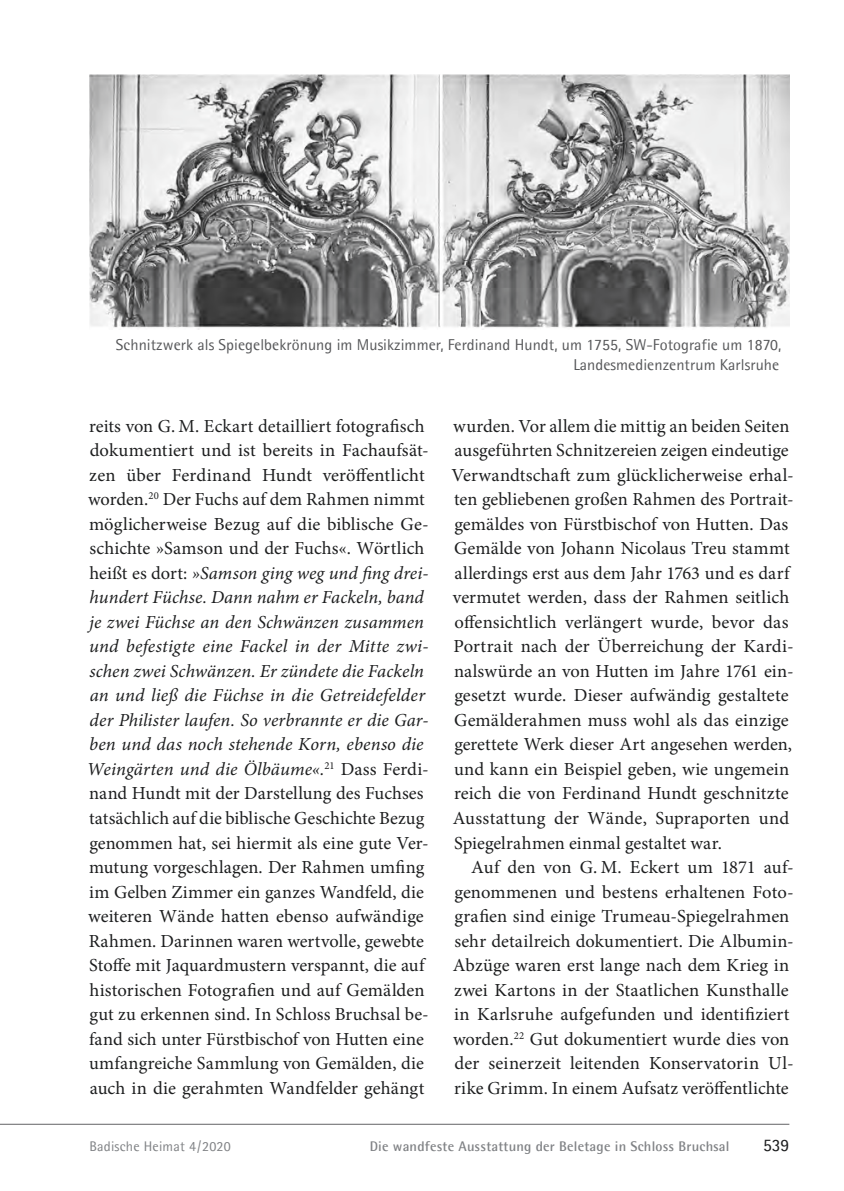
<style>
.page{position:relative;width:844px;height:1191px;background:#fff}
.page>*{position:absolute;margin:0;border:0;box-sizing:border-box;transform-origin:0 0}
.t1{font:18.38px/24.5px "Minion Pro";letter-spacing:.005em;color:#1d1e1f}
.t2{font:17.5px "Agfa Rotis Semisans";color:#1d1e1f}
.t3{font:15.75px/20.1px "Agfa Rotis Semisans";letter-spacing:.005em;color:#57585a;text-align:right}
.t4{font:700 14px "Agfa Rotis Semisans";letter-spacing:.015em;color:#808285}
.t5{font:14px "Agfa Rotis Semisans";letter-spacing:.015em;color:#808285}
.s1{font-style:italic}
</style>
<div class="page">
<hr style="left:0;top:1124px;width:789px;height:1px;background:#636366">
<img style="left:89px;top:74px;width:700px;height:255px">
<p class="t3" style="left:116px;top:334px;width:666px">Schnitzwerk als Spiegelbekrönung im Musikzimmer, Ferdinand Hundt, um 1755, SW-Fotografie um 1870,<br>Landesmedienzentrum Karlsruhe</p>
<p class="t1" style="left:87px;top:415px;width:343px">reits von G. M. Eckart detailliert fotografisch dokumentiert und ist bereits in Fachaufsät&shy;zen über Ferdinand Hundt veröffentlicht worden.<sup>20</sup> Der Fuchs auf dem Rahmen nimmt möglicherweise Bezug auf die biblische Ge&shy;schichte »Samson und der Fuchs«. Wörtlich heißt es dort: <span class="s1">»Samson ging weg und fing drei&shy;hundert Füchse. Dann nahm er Fackeln, band je zwei Füchse an den Schwänzen zusammen und befestigte eine Fackel in der Mitte zwi&shy;schen zwei Schwänzen. Er zündete die Fackeln an und ließ die Füchse in die Getreidefelder der Philister laufen. So verbrannte er die Gar&shy;ben und das noch stehende Korn, ebenso die Weingärten und die Ölbäume«.</span><sup>21</sup> Dass Ferdi&shy;nand Hundt mit der Darstellung des Fuchses tatsächlich auf die biblische Geschichte Bezug genommen hat, sei hiermit als eine gute Ver&shy;mutung vorgeschlagen. Der Rahmen umfing im Gelben Zimmer ein ganzes Wandfeld, die weiteren Wände hatten ebenso aufwändige Rahmen. Darinnen waren wertvolle, gewebte Stoffe mit Jaquardmustern verspannt, die auf historischen Fotografien und auf Gemälden gut zu erkennen sind. In Schloss Bruchsal be&shy;fand sich unter Fürstbischof von Hutten eine umfangreiche Sammlung von Gemälden, die auch in die gerahmten Wandfelder gehängt</p>
<p class="t1" style="left:453px;top:415px;width:338px">wurden. Vor allem die mittig an beiden Seiten</p>
<p class="t1" style="left:454px;top:440px;width:335px">ausgeführten Schnitzereien zeigen eindeutige</p>
<p class="t1" style="left:451px;top:464px;width:344px">Verwandtschaft zum glücklicherweise erhal-</p>
<p class="t1" style="left:454px;top:489px;width:341px">ten gebliebenen großen Rahmen des Portrait-</p>
<p class="t1" style="left:454px;top:513px;width:335px">gemäldes von Fürstbischof von Hutten. Das</p>
<p class="t1" style="left:454px;top:538px;width:337px">Gemälde von Johann Nicolaus Treu stammt</p>
<p class="t1" style="left:454px;top:562px;width:336px">allerdings erst aus dem Jahr 1763 und es darf</p>
<p class="t1" style="left:453px;top:587px;width:338px">vermutet werden, dass der Rahmen seitlich</p>
<p class="t1" style="left:454px;top:611px;width:335px">offensichtlich verlängert wurde, bevor das</p>
<p class="t1" style="left:453px;top:636px;width:341px">Portrait nach der Überreichung der Kardi-</p>
<p class="t1" style="left:454px;top:660px;width:341px">nalswürde an von Hutten im Jahre 1761 ein-</p>
<p class="t1" style="left:454px;top:685px;width:336px">gesetzt wurde. Dieser aufwändig gestaltete</p>
<p class="t1" style="left:454px;top:709px;width:336px">Gemälderahmen muss wohl als das einzige</p>
<p class="t1" style="left:454px;top:734px;width:339px">gerettete Werk dieser Art angesehen werden,</p>
<p class="t1" style="left:454px;top:758px;width:337px">und kann ein Beispiel geben, wie ungemein</p>
<p class="t1" style="left:454px;top:783px;width:336px">reich die von Ferdinand Hundt geschnitzte</p>
<p class="t1" style="left:452px;top:807px;width:338px">Ausstattung der Wände, Supraporten und</p>
<p class="t1" style="left:454px;top:832px;width:269px">Spiegelrahmen einmal gestaltet war.</p>
<p class="t1" style="left:471px;top:856px;width:324px">Auf den von G. M. Eckert um 1871 auf-</p>
<p class="t1" style="left:454px;top:881px;width:341px">genommenen und bestens erhaltenen Foto-</p>
<p class="t1" style="left:454px;top:905px;width:336px">grafien sind einige Trumeau-Spiegelrahmen</p>
<p class="t1" style="left:454px;top:930px;width:340px">sehr detailreich dokumentiert. Die Albumin-</p>
<p class="t1" style="left:452px;top:954px;width:338px">Abzüge waren erst lange nach dem Krieg in</p>
<p class="t1" style="left:454px;top:979px;width:336px">zwei Kartons in der Staatlichen Kunsthalle</p>
<p class="t1" style="left:454px;top:1003px;width:337px">in Karlsruhe aufgefunden und identifiziert</p>
<p class="t1" style="left:453px;top:1028px;width:338px">worden.<sup>22</sup> Gut dokumentiert wurde dies von</p>
<p class="t1" style="left:454px;top:1052px;width:340px">der seinerzeit leitenden Konservatorin Ul-</p>
<p class="t1" style="left:454px;top:1077px;width:336px">rike Grimm. In einem Aufsatz veröffentlichte</p>
<p class="t5" style="left:89px;top:1137px;width:143px">Badische Heimat 4 / 2020</p>
<p class="t4" style="left:369px;top:1137px;width:361px">Die wandfeste Ausstattung der Beletage in Schloss Bruchsal</p>
<p class="t2" style="left:762px;top:1134px;width:28px">539</p>
</div>
